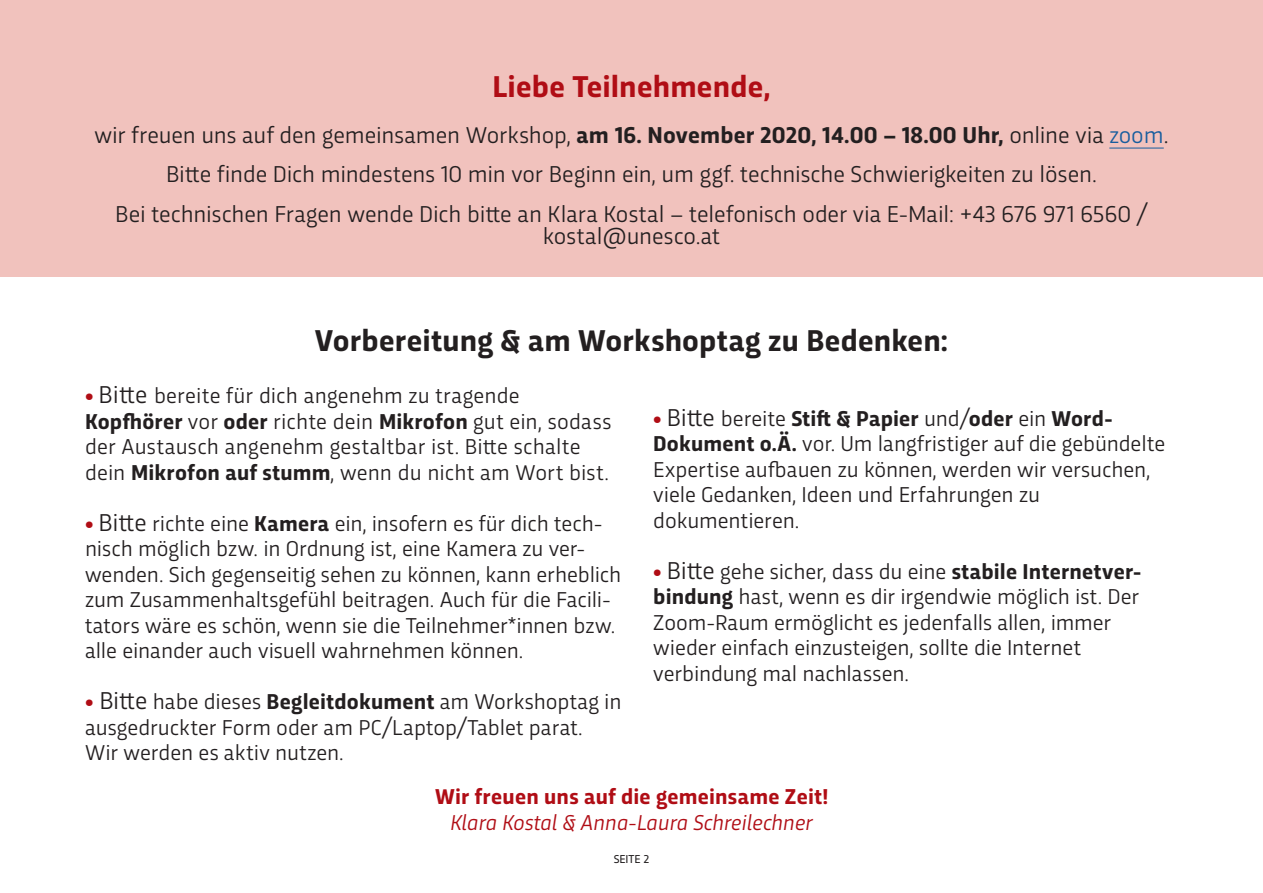
<style>
.page{position:relative;width:1263px;height:893px;background:#fff}
.page>*{position:absolute;margin:0;border:0;box-sizing:border-box;transform-origin:0 0}
.t1{font:700 31.5px "Trasandina";letter-spacing:.005em;color:#231f20}
.t2{font:700 31.5px "Trasandina";letter-spacing:.005em;color:#b00d15}
.t3{font:24px/22.5px "Trasandina";letter-spacing:-.005em;color:#231f20;text-align:center}
.bold{font:22.5px/25.5px "Trasandina";color:#231f20}
.t4{font:700 22.5px "Trasandina";letter-spacing:.01em;color:#231f20}
.t5{font:italic 22.5px "Trasandina";letter-spacing:-.005em;color:#b00d15}
.t6{font:700 22.5px "Trasandina";letter-spacing:.01em;color:#b00d15}
.t7{font:12px "Trasandina";color:#231f20}
.s1{font-weight:700}
.s2{color:#175d9e}
.s3{font-family:"Agenda";font-weight:500;color:#b00d15}
.s4{font-size:25.5px}
.s5{font-weight:400;font-size:25.5px}
.s6{font-weight:400}
</style>
<div class="page">
<div style="left:0;top:0;width:1263px;height:276px;background:#f1c2bd"></div>
<hr style="left:1109px;top:148px;width:55px;height:1px;background:#175d9e">
<p class="t2" style="left:492px;top:63px;width:280px">Liebe Teilnehmende,</p>
<p class="t3" style="left:94px;top:122px;width:1076px">wir freuen uns auf den gemeinsamen Workshop, <span class="s1">am 16. November 2020, 14.00 – 18.00 Uhr,</span> online via <span class="s2">zoom</span>.</p>
<p class="t3" style="left:166px;top:161px;width:932px">Bitte finde Dich mindestens 10 min vor Beginn ein, um ggf. technische Schwierigkeiten zu lösen.</p>
<p class="t3" style="left:115px;top:201px;width:1034px">Bei technischen Fragen wende Dich bitte an Klara Kostal – telefonisch oder via E-Mail: +43 676 971 6560 / kostal@unesco.at</p>
<p class="t1" style="left:315px;top:317px;width:635px">Vorbereitung &amp; am Workshoptag zu Bedenken:</p>
<p class="bold" style="left:85px;top:381px;width:436px"><span class="s3">•</span> <span class="s4">Bitte</span> bereite für dich angenehm zu tragende</p>
<p class="bold" style="left:85px;top:407px;width:528px"><span class="s1">Kopfhörer</span> vor <span class="s1">oder</span> richte dein <span class="s1">Mikrofon</span> gut ein, sodass der Austausch angenehm gestaltbar ist. Bitte schalte dein <span class="s1">Mikrofon auf stumm</span>, wenn du nicht am Wort bist.</p>
<p class="bold" style="left:85px;top:509px;width:538px"><span class="s3">•</span> <span class="s4">Bitte</span> richte eine <span class="s1">Kamera</span> ein, insofern es für dich tech&shy;nisch möglich bzw. in Ordnung ist, eine Kamera zu ver&shy;wenden. Sich gegenseitig sehen zu können, kann erheblich zum Zusammenhaltsgefühl beitragen. Auch für die Facili&shy;tators wäre es schön, wenn sie die Teilnehmer*innen bzw. alle einander auch visuell wahrnehmen können.</p>
<p class="bold" style="left:85px;top:687px;width:538px"><span class="s3">•</span> <span class="s4">Bitte</span> habe dieses <span class="s1">Begleitdokument</span> am Workshoptag in ausgedruckter Form oder am PC/Laptop/Tablet parat.</p>
<p class="bold" style="left:85px;top:738px;width:260px">Wir werden es aktiv nutzen.</p>
<p class="t4" style="left:653px;top:401px;width:461px"><span class="s3">•</span> <span class="s5">Bitte</span> <span class="s6">bereite</span> Stift &amp; Papier <span class="s6">und/</span>oder <span class="s6">ein</span> Word-</p>
<p class="bold" style="left:653px;top:429px;width:513px"><span class="s1">Dokument o.Ä.</span> vor. Um langfristiger auf die gebündelte</p>
<p class="bold" style="left:653px;top:455px;width:499px">Expertise aufbauen zu können, werden wir versuchen,</p>
<p class="bold" style="left:653px;top:480px;width:388px">viele Gedanken, Ideen und Erfahrungen zu</p>
<p class="bold" style="left:653px;top:506px;width:148px">dokumentieren.</p>
<p class="bold" style="left:653px;top:557px;width:490px"><span class="s3">•</span> <span class="s4">Bitte</span> gehe sicher, dass du eine <span class="s1">stabile Internetver-</span></p>
<p class="bold" style="left:653px;top:582px;width:487px"><span class="s1">bindung</span> hast, wenn es dir irgendwie möglich ist. Der</p>
<p class="bold" style="left:653px;top:608px;width:459px">Zoom-Raum ermöglicht es jedenfalls allen, immer</p>
<p class="bold" style="left:653px;top:633px;width:429px">wieder einfach einzusteigen, sollte die Internet</p>
<p class="bold" style="left:653px;top:659px;width:257px">verbindung mal nachlassen.</p>
<p class="t6" style="left:435px;top:780px;width:394px">Wir freuen uns auf die gemeinsame Zeit!</p>
<p class="t5" style="left:450px;top:806px;width:364px">Klara Kostal &amp; Anna-Laura Schreilechner</p>
<p class="t7" style="left:614px;top:850px;width:37px">SEITE 2</p>
</div>
